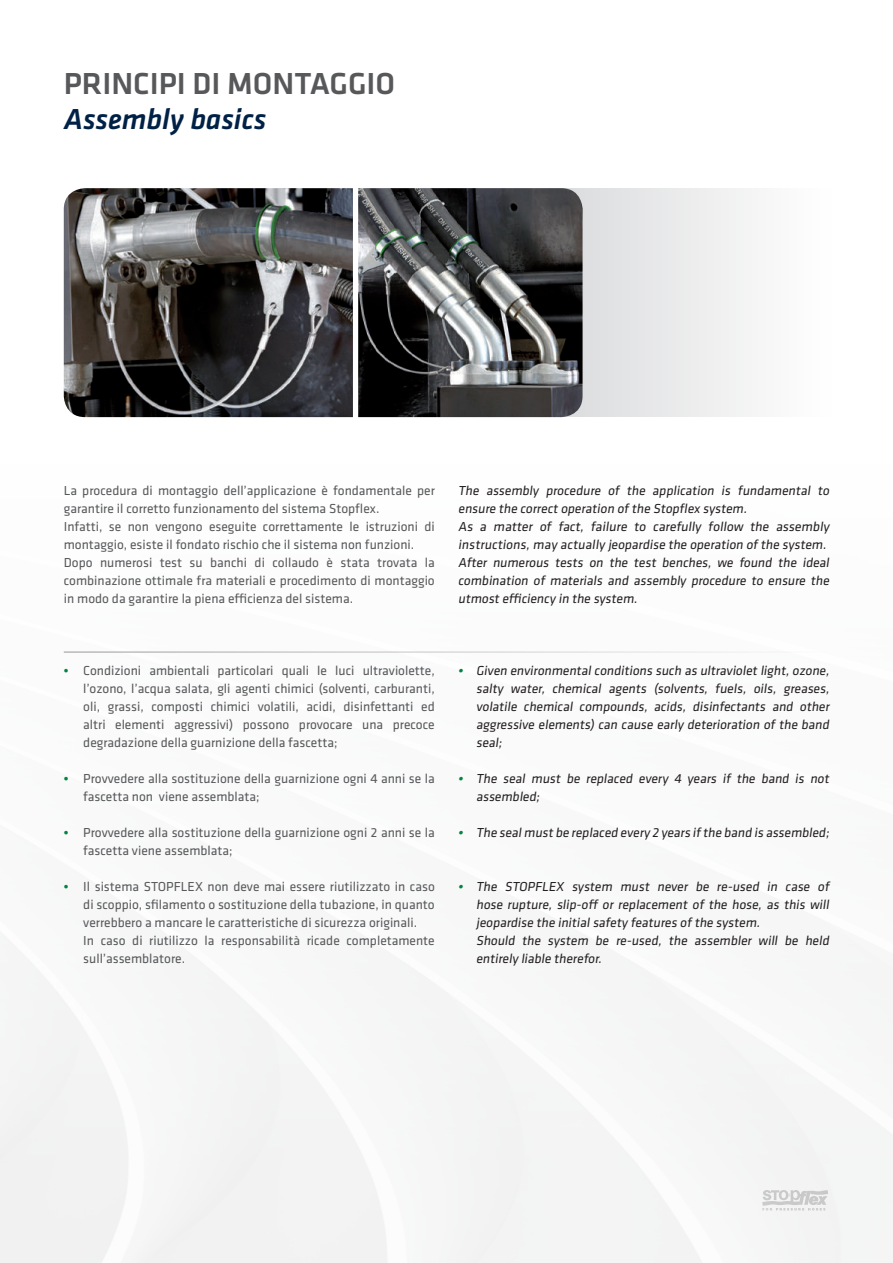
<style>
.page{position:relative;width:893px;height:1263px;background:#fff}
.page>*{position:absolute;margin:0;border:0;box-sizing:border-box;transform-origin:0 0}
.t1{font:500 31.5px "Klavika";color:#57585a}
.t2{font:italic 500 30px "Klavika";color:#002146}
.t3{font:13.5px/18px "Klavika";color:#57585a}
.t4{font:13.5px/18px "Klavika";color:#231f20}
.s1{font-weight:700;color:#008540}
</style>
<div class="page">
<svg style="left:762px;top:1190px;width:66px;height:20px"></svg>
<svg style="left:583px;top:188px;width:222px;height:229px;fill:#eceded"></svg>
<img style="left:358px;top:188px;width:225px;height:229px">
<img style="left:64px;top:188px;width:289px;height:229px">
<hr style="left:64px;top:652px;width:765px;height:1px;background:#939598">
<h1 class="t1" style="left:64px;top:62px;width:333px">PRINCIPI DI MONTAGGIO</h1>
<h2 class="t2" style="left:64px;top:99px;width:204px">Assembly basics</h2>
<p class="t3" style="left:64px;top:481px;width:373px">La procedura di montaggio dell’applicazione è fondamentale per garantire il corretto funzionamento del sistema Stopflex.<br>Infatti, se non vengono eseguite correttamente le istruzioni di montaggio, esiste il fondato rischio che il sistema non funzioni.<br>Dopo numerosi test su banchi di collaudo è stata trovata la combinazione ottimale fra materiali e procedimento di montaggio in modo da garantire la piena efficienza del sistema.</p>
<p class="t4" style="left:458px;top:481px;width:375px">The assembly procedure of the application is fundamental to ensure the correct operation of the Stopflex system.<br>As a matter of fact, failure to carefully follow the assembly instructions, may actually jeopardise the operation of the system.<br>After numerous tests on the test benches, we found the ideal combination of materials and assembly procedure to ensure the utmost efficiency in the system.</p>
<p class="t3" style="left:83px;top:661px;width:353px;text-align:justify;text-indent:-19px"><span class="s1">•</span> Condizioni ambientali particolari quali le luci ultraviolette, l’ozono, l’acqua salata, gli agenti chimici (solventi, carburanti, oli, grassi, composti chimici volatili, acidi, disinfettanti ed altri elementi aggressivi) possono provocare una precoce degradazione della guarnizione della fascetta;</p>
<p class="t3" style="left:83px;top:769px;width:353px;text-indent:-19px"><span class="s1">•</span> Provvedere alla sostituzione della guarnizione ogni 4 anni se la fascetta non viene assemblata;</p>
<p class="t3" style="left:83px;top:823px;width:353px;text-indent:-19px"><span class="s1">•</span> Provvedere alla sostituzione della guarnizione ogni 2 anni se la fascetta viene assemblata;</p>
<p class="t3" style="left:83px;top:877px;width:353px;text-indent:-19px"><span class="s1">•</span> Il sistema STOPFLEX non deve mai essere riutilizzato in caso di scoppio, sfilamento o sostituzione della tubazione, in quanto verrebbero a mancare le caratteristiche di sicurezza originali.<br>In caso di riutilizzo la responsabilità ricade completamente sull’assemblatore.</p>
<p class="t4" style="left:476px;top:661px;width:357px;text-align:justify;text-indent:-18px"><span class="s1">•</span> Given environmentalconditions such as ultraviolet light,ozone, salty water, chemical agents (solvents, fuels, oils, greases, volatile chemical compounds, acids, disinfectants and other aggressive elements) can cause early deterioration of the band seal;</p>
<p class="t4" style="left:476px;top:769px;width:357px;text-indent:-18px"><span class="s1">•</span> The seal must be replaced every 4 years if the band is not assembled;</p>
<p class="t4" style="left:458px;top:823px;width:375px"><span class="s1">•</span> The sealmust be replaced every 2 years if the band is assembled;</p>
<p class="t4" style="left:476px;top:877px;width:357px;text-indent:-18px"><span class="s1">•</span> The STOPFLEX system must never be re-used in case of hose rupture, slip-off or replacement of the hose, as this will jeopardise the initialsafety features of the system.<br>Should the system be re-used, the assembler will be held entirely liable therefor.</p>
</div>
